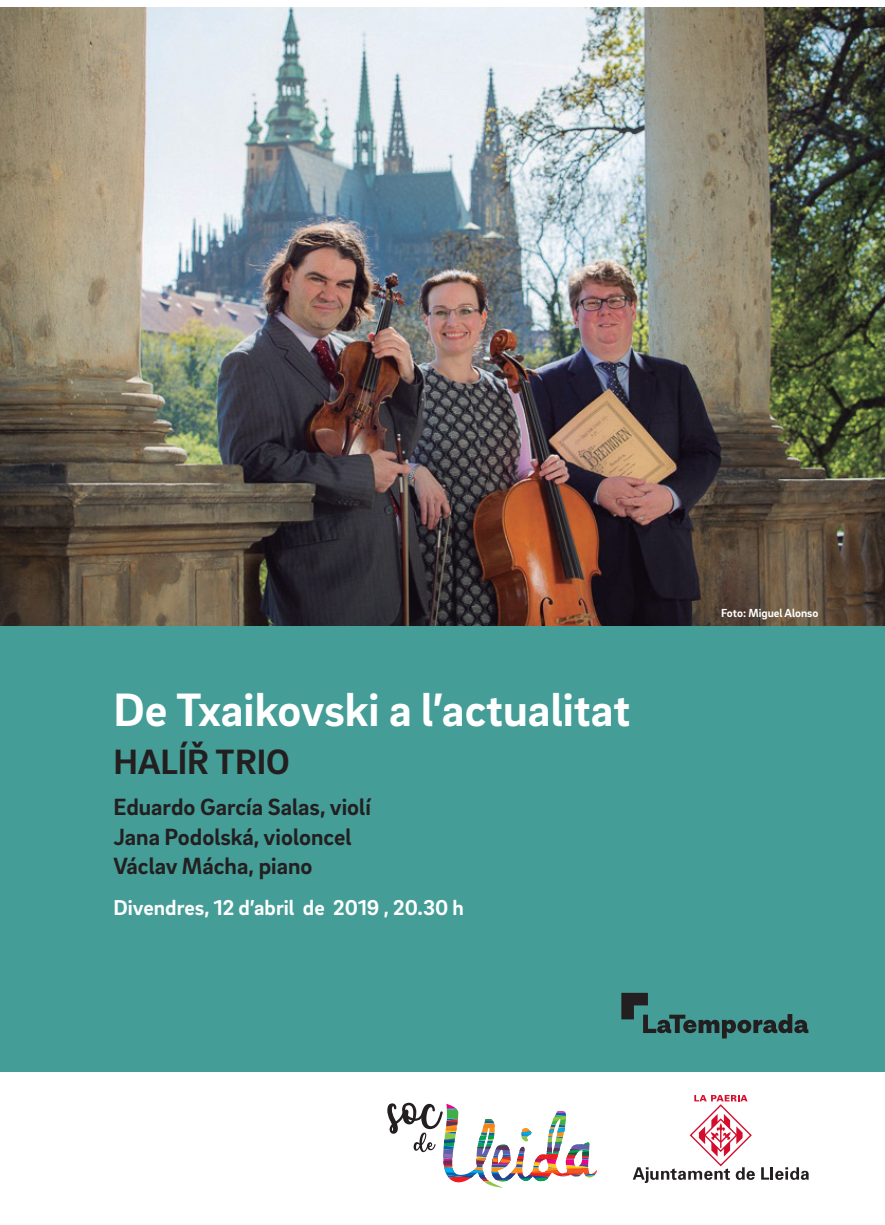
<style>
.page{position:relative;width:885px;height:1225px;background:#fff}
.page>*{position:absolute;margin:0;border:0;box-sizing:border-box;transform-origin:0 0}
.Estilo_de_párrafo_2{font:700 48px "Brix Sans";color:#fff}
.Estilo_de_párrafo_1{font:700 36px "Brix Sans";color:#231f20}
.Estilo_de_párrafo_1-2{font:700 24px "Brix Sans";color:#231f20}
.Estilo_de_párrafo_1-3{font:700 22px "Brix Sans";color:#fff}
.Estilo_de_párrafo_1-4{font:700 12px "Brix Sans";color:#fff}
</style>
<div class="page">
<div style="left:0;top:559px;width:884px;height:596px;background:#449d96"></div>
<div style="left:0;top:1072px;width:884px;height:153px;background:#fff"></div>
<img style="left:0;top:8px;width:884px;height:617px">
<svg style="left:387px;top:1102px;width:210px;height:86px"></svg>
<svg style="left:632px;top:1095px;width:122px;height:88px"></svg>
<svg style="left:761px;top:1167px;width:47px;height:12px"></svg>
<svg style="left:621px;top:992px;width:187px;height:46px"></svg>
<p class="Estilo_de_párrafo_2" style="left:113px;top:678px;width:518px">De Txaikovski a l’actualitat</p>
<p class="Estilo_de_párrafo_1" style="left:113px;top:738px;width:178px">HALÍŘ TRIO</p>
<p class="Estilo_de_párrafo_1-2" style="left:113px;top:791px;width:259px">Eduardo García Salas, violí</p>
<p class="Estilo_de_párrafo_1-2" style="left:113px;top:821px;width:240px">Jana Podolská, violoncel</p>
<p class="Estilo_de_párrafo_1-2" style="left:113px;top:850px;width:200px">Václav Mácha, piano</p>
<p class="Estilo_de_párrafo_1-3" style="left:113px;top:893px;width:352px">Divendres, 12 d’abril de 2019 , 20.30 h</p>
<p class="Estilo_de_párrafo_1-4" style="left:721px;top:605px;width:99px">Foto: Miguel Alonso</p>
</div>
